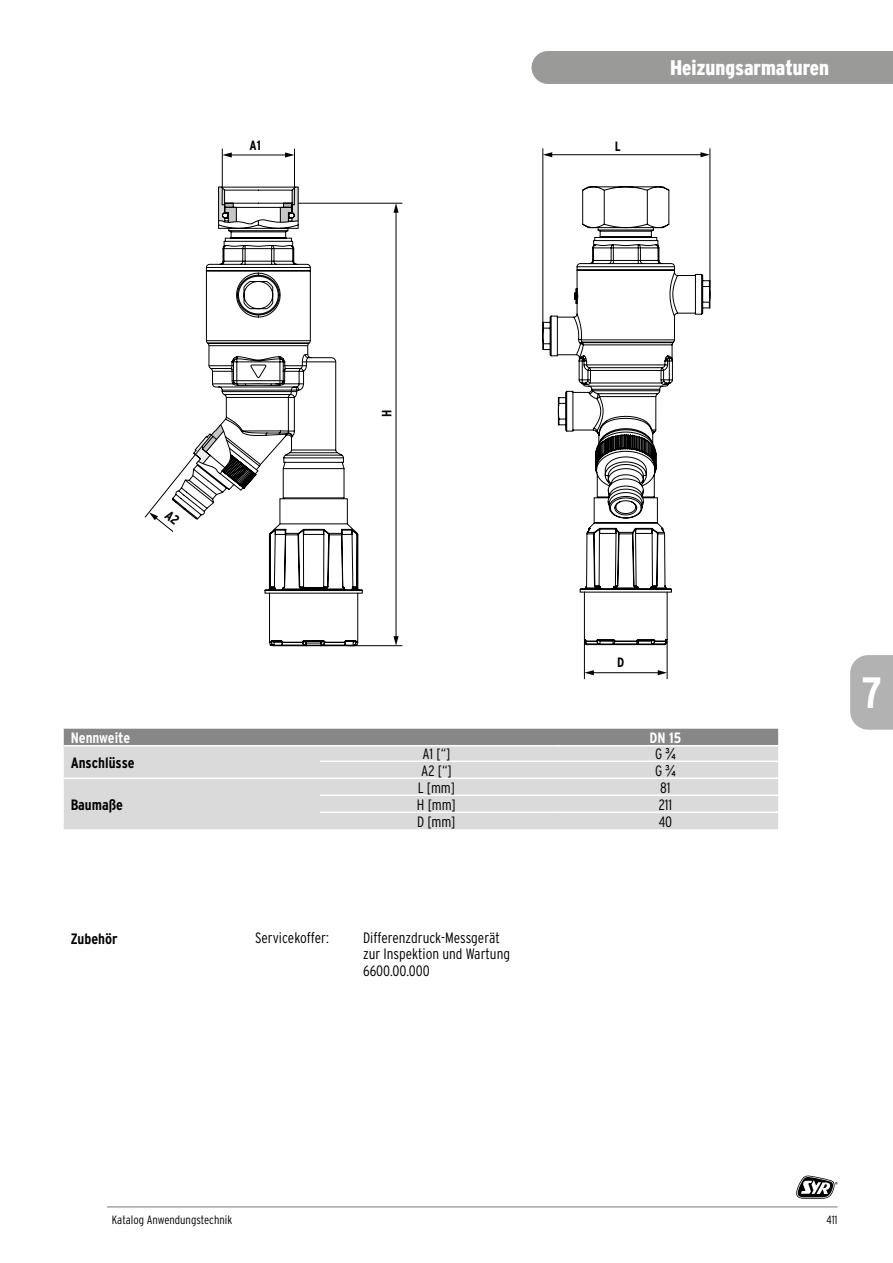
<style>
.page{position:relative;width:893px;height:1263px;background:#fff}
.page>*{position:absolute;margin:0;border:0;box-sizing:border-box;transform-origin:0 0}
.t1{font:700 condensed 43.8px "Interstate";color:#fff}
.t2{font:900 condensed 21px "Interstate";color:#fff}
.t3{font:300 condensed 15px/16.5px "Interstate";color:#000}
.t4{font:700 condensed 15px "Interstate";color:#000}
.t5{font:700 condensed 15px "Interstate";color:#fff}
.t6{font:700 condensed 13.5px "Interstate";color:#000}
.t7{font:300 condensed 12px "Interstate";color:#000}
.s1{font-family:"Arial Narrow";font-weight:400;font-stretch:normal}
</style>
<div class="page">
<div style="left:64px;top:729px;width:714px;height:16px;background:#878787"></div>
<div style="left:64px;top:746px;width:714px;height:83px;background:#dadada"></div>
<hr style="left:320px;top:760px;width:233px;height:2px;background:#fff">
<hr style="left:553px;top:760px;width:225px;height:2px;background:#fff">
<hr style="left:64px;top:777px;width:256px;height:2px;background:#fff">
<hr style="left:320px;top:777px;width:233px;height:2px;background:#fff">
<hr style="left:553px;top:777px;width:225px;height:2px;background:#fff">
<hr style="left:320px;top:794px;width:233px;height:2px;background:#fff">
<hr style="left:553px;top:794px;width:225px;height:2px;background:#fff">
<hr style="left:320px;top:811px;width:233px;height:2px;background:#fff">
<hr style="left:553px;top:811px;width:225px;height:2px;background:#fff">
<svg style="left:264px;top:361px;width:99px;height:285px"></svg>
<hr style="left:294px;top:149px;width:1px;height:39px;background:#000">
<hr style="left:222px;top:149px;width:1px;height:39px;background:#000">
<hr style="left:227px;top:155px;width:63px;height:1px;background:#000">
<svg style="left:222px;top:152px;width:10px;height:6px"></svg>
<svg style="left:285px;top:152px;width:9px;height:6px"></svg>
<hr style="left:347px;top:645px;width:55px;height:1px;background:#000">
<hr style="left:298px;top:203px;width:104px;height:1px;background:#000">
<hr style="left:396px;top:208px;width:1px;height:433px;background:#000">
<svg style="left:393px;top:203px;width:6px;height:10px"></svg>
<svg style="left:393px;top:636px;width:6px;height:10px"></svg>
<svg style="left:582px;top:186px;width:88px;height:41px"></svg>
<svg style="left:542px;top:227px;width:168px;height:418px"></svg>
<hr style="left:543px;top:148px;width:1px;height:182px;background:#000">
<hr style="left:710px;top:148px;width:1px;height:140px;background:#000">
<hr style="left:548px;top:154px;width:157px;height:1px;background:#000">
<svg style="left:700px;top:152px;width:10px;height:5px"></svg>
<svg style="left:543px;top:152px;width:9px;height:5px"></svg>
<hr style="left:667px;top:642px;width:1px;height:37px;background:#000">
<hr style="left:584px;top:642px;width:1px;height:37px;background:#000">
<hr style="left:589px;top:672px;width:73px;height:1px;background:#000">
<svg style="left:584px;top:670px;width:10px;height:5px"></svg>
<svg style="left:658px;top:670px;width:9px;height:5px"></svg>
<svg style="left:796px;top:1175px;width:42px;height:24px"></svg>
<hr style="left:107px;top:1206px;width:731px;height:1px;background:#000">
<div style="left:531px;top:51px;width:362px;height:33px;background:#9a9a99"></div>
<svg style="left:850px;top:655px;width:43px;height:75px;background:#b7b6b6"></svg>
<svg style="left:145px;top:187px;width:191px;height:366px"></svg>
<p class="t6" style="left:250px;top:137px;width:13px">A1</p>
<p class="t6" style="left:615px;top:138px;width:7px">L</p>
<h2 class="t2" style="left:670px;top:56px;width:161px">Heizungsarmaturen</h2>
<p class="t6" style="left:378px;top:417px;width:9px;rotate:-90deg">H</p>
<p class="t6" style="left:617px;top:654px;width:9px">D</p>
<p class="t5" style="left:71px;top:728px;width:61px">Nennweite</p>
<p class="t5" style="left:650px;top:728px;width:33px">DN 15</p>
<p class="t4" style="left:71px;top:753px;width:66px">Anschlüsse</p>
<p class="t3" style="left:422px;top:746px;width:30px">A1 [“]</p>
<p class="t3" style="left:655px;top:746px;width:22px">G <span class="s1">¾</span></p>
<p class="t3" style="left:421px;top:762px;width:32px">A2 [“]</p>
<p class="t3" style="left:655px;top:762px;width:22px">G <span class="s1">¾</span></p>
<p class="t4" style="left:71px;top:796px;width:54px">Baumaße</p>
<p class="t4" style="left:71px;top:929px;width:48px">Zubehör</p>
<p class="t3" style="left:418px;top:779px;width:39px">L [mm]</p>
<p class="t3" style="left:660px;top:779px;width:12px">81</p>
<p class="t3" style="left:417px;top:796px;width:40px">H [mm]</p>
<p class="t3" style="left:659px;top:796px;width:15px">211</p>
<p class="t3" style="left:417px;top:813px;width:40px">D [mm]</p>
<p class="t3" style="left:659px;top:813px;width:15px">40</p>
<p class="t3" style="left:255px;top:929px;width:75px">Servicekoffer:</p>
<p class="t3" style="left:363px;top:929px;width:148px">Differenzdruck-Messgerät zur Inspektion und Wartung<br>6600.00.000</p>
<h1 class="t1" style="left:862px;top:666px;width:22px">7</h1>
<p class="t7" style="left:112px;top:1212px;width:122px">Katalog Anwendungstechnik</p>
<p class="t7" style="left:826px;top:1212px;width:13px">411</p>
</div>
